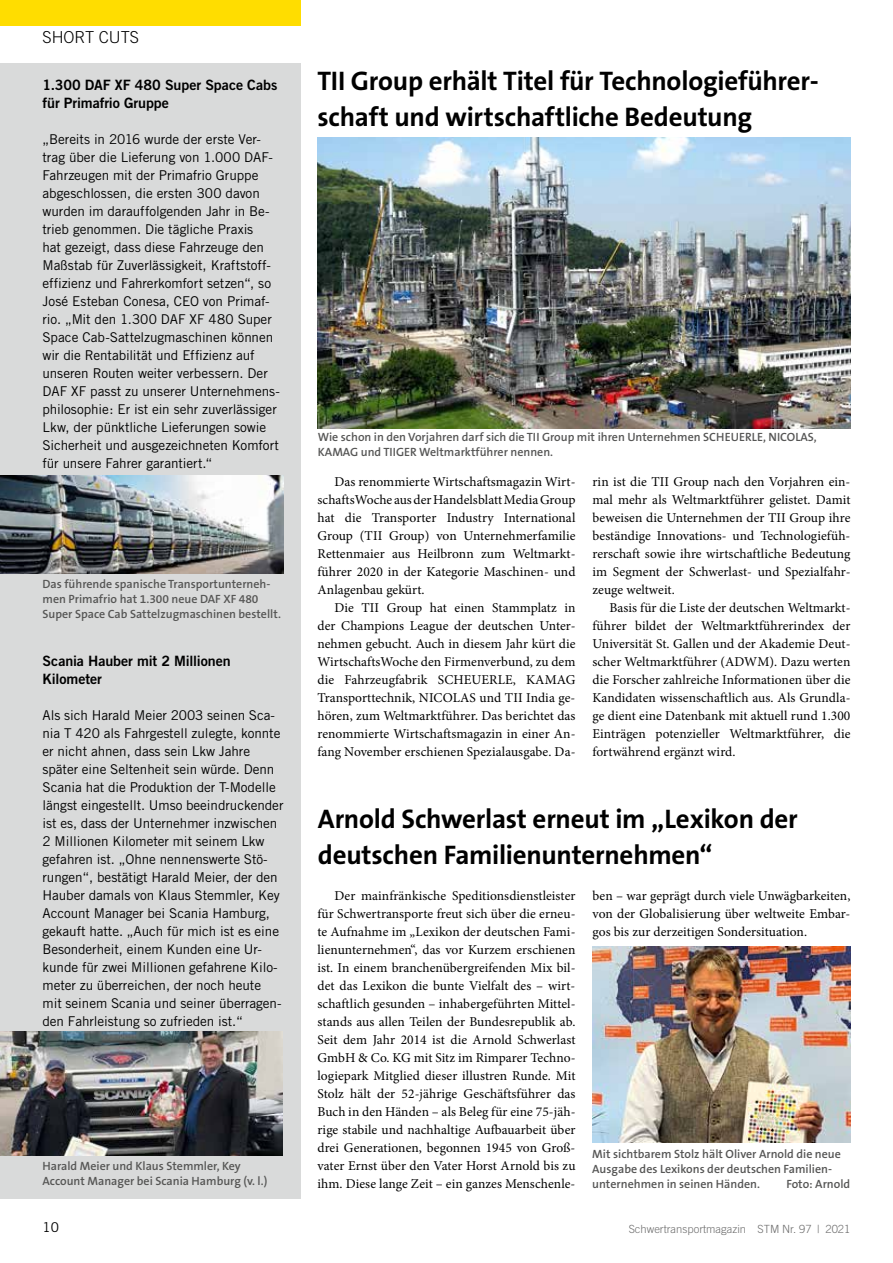
<style>
.page{position:relative;width:893px;height:1263px;background:#fff}
.page>*{position:absolute;margin:0;border:0;box-sizing:border-box;transform-origin:0 0}
.t1{font:700 27px/36px "The Sans B7";letter-spacing:-.01em;color:#000}
.t2{font:300 16.5px "Trade Gothic";color:#000}
.t3{font:14.25px/18px "Trade Gothic Bold Two";letter-spacing:-.005em;color:#000}
.t4{font:13.5px/18px "Minion Pro";letter-spacing:.005em;color:#000;text-align:justify}
.t5{font:13.5px/18px "Trade Gothic";letter-spacing:-.005em;color:#000}
.t6{font:600 12px/15px "The Sans B6";color:#565655}
.t7{font:300 11.25px "Trade Gothic";color:#6e6e6e}
</style>
<div class="page">
<div style="left:0;top:0;width:300px;height:26px;background:#fd0"></div>
<div style="left:0;top:64px;width:300px;height:1135px;background:#d9dada"></div>
<img style="left:0;top:475px;width:283px;height:98px">
<img style="left:0;top:1032px;width:283px;height:123px">
<img style="left:317px;top:137px;width:533px;height:291px">
<img style="left:592px;top:947px;width:258px;height:195px">
<p class="t2" style="left:43px;top:27px;width:98px">SHORT CUTS</p>
<p class="t3" style="left:43px;top:76px;width:236px">1.300 DAF XF 480 Super Space Cabs für Primafrio Gruppe</p>
<p class="t5" style="left:43px;top:130px;width:239px">„Bereits in 2016 wurde der erste Ver&shy;trag über die Lieferung von 1.000 DAF-Fahrzeugen mit der Primafrio Gruppe abgeschlossen, die ersten 300 davon wurden im darauffolgenden Jahr in Be&shy;trieb genommen. Die tägliche Praxis<br>hat gezeigt, dass diese Fahrzeuge den Maßstab für Zuverlässigkeit, Kraftstoff&shy;effizienz und Fahrerkomfort setzen“, so José Esteban Conesa, CEO von Primaf&shy;rio. „Mit den 1.300 DAF XF 480 Super Space Cab-Sattelzugmaschinen können wir die Rentabilität und Effizienz auf unseren Routen weiter verbessern. Der DAF XF passt zu unserer Unternehmens&shy;philosophie: Er ist ein sehr zuverlässiger Lkw, der pünktliche Lieferungen sowie Sicherheit und ausgezeichneten Komfort für unsere Fahrer garantiert.“</p>
<p class="t6" style="left:43px;top:577px;width:240px">Das führende spanische Transportunterneh&shy;men Primafrio hat 1.300 neue DAF XF 480<br>Super Space Cab Sattelzugmaschinen bestellt.</p>
<p class="t3" style="left:43px;top:652px;width:190px">Scania Hauber mit 2 Millionen<br>Kilometer</p>
<p class="t5" style="left:43px;top:706px;width:242px">Als sich Harald Meier 2003 seinen Sca&shy;nia T 420 als Fahrgestell zulegte, konnte er nicht ahnen, dass sein Lkw Jahre später eine Seltenheit sein würde. Denn Scania hat die Produktion der T-Modelle längst eingestellt. Umso beeindruckender ist es, dass der Unternehmer inzwischen 2 Millionen Kilometer mit seinem Lkw gefahren ist. „Ohne nennenswerte Stö&shy;rungen“, bestätigt Harald Meier, der den Hauber damals von Klaus Stemmler, Key Account Manager bei Scania Hamburg, gekauft hatte. „Auch für mich ist es eine Besonderheit, einem Kunden eine Ur&shy;kunde für zwei Millionen gefahrene Kilo&shy;meter zu überreichen, der noch heute mit seinem Scania und seiner überragen&shy;den Fahrleistung so zufrieden ist.“</p>
<p class="t6" style="left:43px;top:1158px;width:226px">Harald Meier und Klaus Stemmler, Key<br>Account Manager bei Scania Hamburg (v. l.)</p>
<h1 class="t1" style="left:317px;top:64px;width:503px">TII Group erhält Titel für Technologieführer&shy;schaft und wirtschaftliche Bedeutung</h1>
<p class="t6" style="left:318px;top:430px;width:500px">Wie schon in den Vorjahren darf sich die TII Group mit ihren Unternehmen SCHEUERLE, NICOLAS,<br>KAMAG und TIIGER Weltmarktführer nennen.</p>
<p class="t4" style="left:592px;top:473px;width:259px">rin ist die TII Group nach den Vorjahren ein&shy;mal mehr als Weltmarktführer gelistet. Damit beweisen die Unternehmen der TII Group ihre beständige Innovations- und Technologiefüh&shy;rerschaft sowie ihre wirtschaftliche Bedeutung im Segment der Schwerlast- und Spezialfahr&shy;zeuge weltweit.</p>
<p class="t4" style="left:592px;top:599px;width:259px;text-indent:17px">Basis für die Liste der deutschen Weltmarkt&shy;führer bildet der Weltmarktführerindex der Universität St. Gallen und der Akademie Deut&shy;scher Weltmarktführer (ADWM). Dazu werten die Forscher zahlreiche Informationen über die Kandidaten wissenschaftlich aus. Als Grundla&shy;ge dient eine Datenbank mit aktuell rund 1.300<br>Einträgen potenzieller Weltmarktführer, die fortwährend ergänzt wird.</p>
<p class="t4" style="left:317px;top:473px;width:259px;text-indent:17px">Das renommierte Wirtschaftsmagazin Wirt&shy;schaftsWoche aus der Handelsblatt Media Group hat die Transporter Industry International Group (TII Group) von Unternehmerfamilie Rettenmaier aus Heilbronn zum Weltmarkt&shy;führer 2020 in der Kategorie Maschinen- und Anlagenbau gekürt.</p>
<p class="t4" style="left:317px;top:599px;width:259px;text-indent:17px">Die TII Group hat einen Stammplatz in der Champions League der deutschen Unter&shy;nehmen gebucht. Auch in diesem Jahr kürt die WirtschaftsWoche den Firmenverbund, zu dem die Fahrzeugfabrik SCHEUERLE, KAMAG Transporttechnik, NICOLAS und TII India ge&shy;hören, zum Weltmarktführer. Das berichtet das renommierte Wirtschaftsmagazin in einer An&shy;fang November erschienen Spezialausgabe. Da-</p>
<h1 class="t1" style="left:318px;top:802px;width:481px">Arnold Schwerlast erneut im „Lexikon der deutschen Familienunternehmen“</h1>
<p class="t4" style="left:317px;top:887px;width:259px;text-indent:17px">Der mainfränkische Speditionsdienstleister für Schwertransporte freut sich über die erneu&shy;te Aufnahme im „Lexikon der deutschen Fami&shy;lienunternehmen“, das vor Kurzem erschienen ist. In einem branchenübergreifenden Mix bil&shy;det das Lexikon die bunte Vielfalt des – wirt&shy;schaftlich gesunden – inhabergeführten Mittel&shy;stands aus allen Teilen der Bundesrepublik ab.<br>Seit dem Jahr 2014 ist die Arnold Schwerlast GmbH &amp; Co. KG mit Sitz im Rimparer Techno&shy;logiepark Mitglied dieser illustren Runde. Mit Stolz hält der 52-jährige Geschäftsführer das Buch in den Händen – als Beleg für eine 75-jäh&shy;rige stabile und nachhaltige Aufbauarbeit über drei Generationen, begonnen 1945 von Groß&shy;vater Ernst über den Vater Horst Arnold bis zu ihm. Diese lange Zeit – ein ganzes Menschenle-</p>
<p class="t4" style="left:592px;top:887px;width:259px">ben – war geprägt durch viele Unwägbarkeiten, von der Globalisierung über weltweite Embar&shy;gos bis zur derzeitigen Sondersituation.</p>
<p class="t6" style="left:592px;top:1146px;width:250px">Mit sichtbarem Stolz hält Oliver Arnold die neue<br>Ausgabe des Lexikons der deutschen Familien&shy;unternehmen in seinen Händen.</p>
<p class="t6" style="left:786px;top:1176px;width:65px">Foto: Arnold</p>
<p class="t5" style="left:43px;top:1218px;width:18px">10</p>
<p class="t7" style="left:629px;top:1222px;width:223px">Schwertransportmagazin STM Nr. 97 | 2021</p>
</div>
